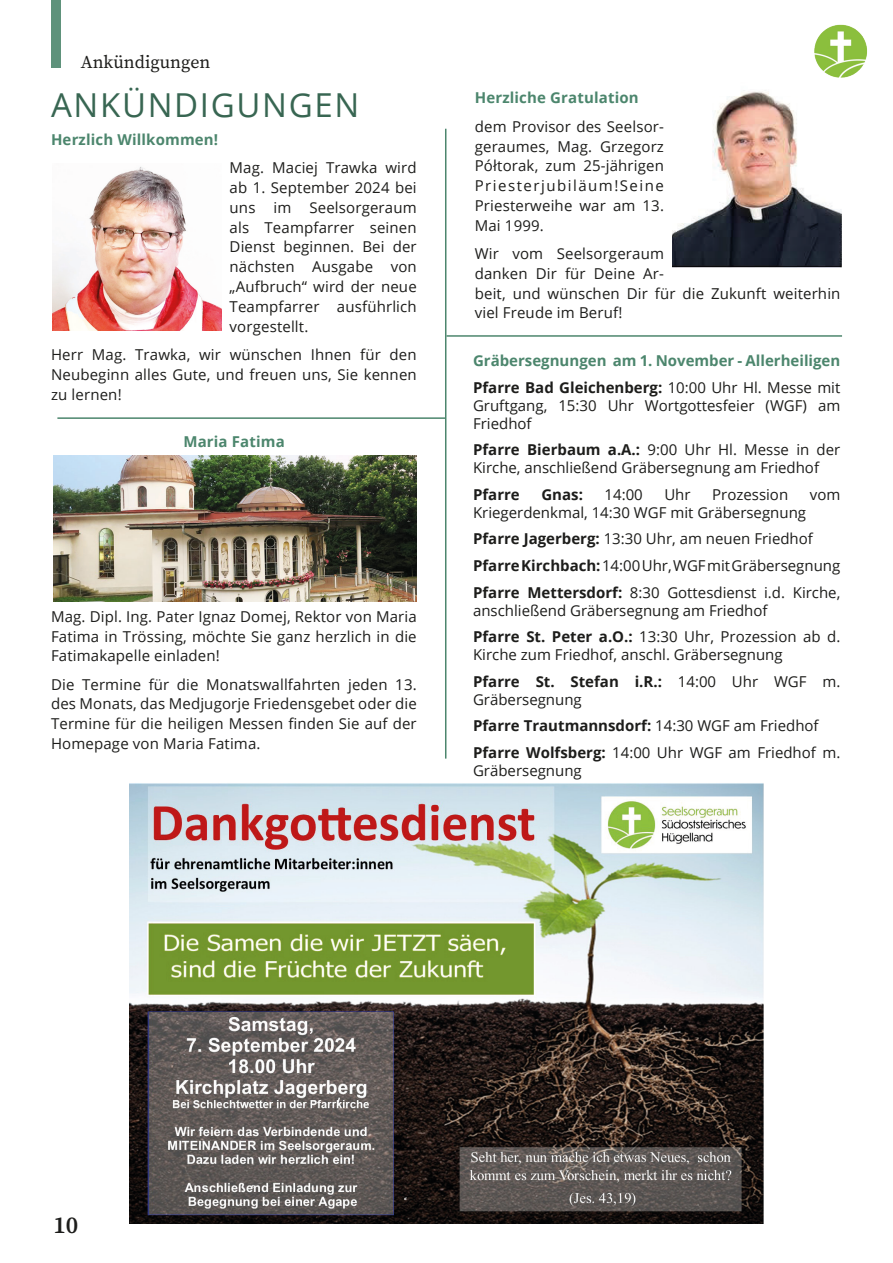
<style>
.page{position:relative;width:893px;height:1263px;background:#fff}
.page>*{position:absolute;margin:0;border:0;box-sizing:border-box;transform-origin:0 0}
.Überschrift{font:33px "Open Sans";letter-spacing:.05em;color:#386652}
.t1{font:24px "Source Serif Variable";color:#1d1d1b}
.t2{font:18px "Source Serif Variable";color:#1d1d1b}
.Seitentext{font:15px/19.8px "Open Sans";color:#1d1d1b;text-align:justify}
.Seitentext-2{font:700 15px "Open Sans";letter-spacing:.01em;color:#4c866d}
.Seitentext-3{font:700 15px "Open Sans";color:#1d1d1b}
.s1{font-weight:700}
.s2{font-weight:400}
</style>
<div class="page">
<hr style="left:445px;top:129px;width:1px;height:630px;background:#4c866d">
<hr style="left:57px;top:417px;width:388px;height:2px;background:#4c866d">
<img style="left:54px;top:455px;width:363px;height:147px">
<hr style="left:446px;top:335px;width:396px;height:2px;background:#4c866d">
<img style="left:130px;top:783px;width:633px;height:440px">
<div style="left:51px;top:0;width:9px;height:68px;background:#5e927b"></div>
<img style="left:814px;top:24px;width:53px;height:54px">
<img style="left:53px;top:167px;width:168px;height:164px">
<img style="left:672px;top:91px;width:169px;height:177px">
<p class="t2" style="left:81px;top:50px;width:131px">Ankündigungen</p>
<p class="Überschrift" style="left:51px;top:82px;width:310px">ANKÜNDIGUNGEN</p>
<p class="Seitentext-2" style="left:475px;top:87px;width:165px">Herzliche Gratulation</p>
<p class="Seitentext" style="left:475px;top:116px;width:191px">dem Provisor des Seelsor&shy;geraumes, Mag. Grzegorz Półtorak, zum 25-jährigen Priesterjubiläum!Seine Priesterweihe war am 13.<br>Mai 1999.</p>
<p class="Seitentext" style="left:475px;top:243px;width:367px;text-align:left">Wir vom Seelsorgeraum<br>danken Dir für Deine Ar-<br>beit, und wünschen Dir für die Zukunft weiterhin viel Freude im Beruf!</p>
<p class="Seitentext-2" style="left:51px;top:129px;width:169px">Herzlich Willkommen!</p>
<p class="Seitentext" style="left:230px;top:157px;width:189px">Mag. Maciej Trawka wird ab 1. September 2024 bei uns im Seelsorgeraum als Teampfarrer seinen Dienst beginnen. Bei der nächsten Ausgabe von „Aufbruch“ wird der neue Teampfarrer ausführlich vorgestellt.</p>
<p class="Seitentext" style="left:51px;top:344px;width:367px">Herr Mag. Trawka, wir wünschen Ihnen für den Neubeginn alles Gute, und freuen uns, Sie kennen zu lernen!</p>
<p class="Seitentext-2" style="left:473px;top:350px;width:369px">Gräbersegnungen am 1. November - Allerheiligen</p>
<p class="Seitentext" style="left:473px;top:378px;width:369px;line-height:18px"><span class="s1">Pfarre Bad Gleichenberg:</span> 10:00 Uhr Hl. Messe mit Gruftgang, 15:30 Uhr Wortgottesfeier (WGF) am Friedhof</p>
<p class="Seitentext" style="left:473px;top:441px;width:369px;line-height:18px"><span class="s1">Pfarre Bierbaum a.A.:</span> 9:00 Uhr Hl. Messe in der<br>Kirche, anschließend Gräbersegnung am Friedhof</p>
<p class="Seitentext-3" style="left:473px;top:484px;width:48px">Pfarre</p>
<p class="Seitentext-3" style="left:541px;top:484px;width:43px">Gnas:</p>
<p class="Seitentext" style="left:604px;top:484px;width:40px">14:00</p>
<p class="Seitentext" style="left:664px;top:484px;width:28px">Uhr</p>
<p class="Seitentext" style="left:712px;top:484px;width:78px">Prozession</p>
<p class="Seitentext" style="left:810px;top:484px;width:32px">vom</p>
<p class="Seitentext" style="left:473px;top:502px;width:334px">Kriegerdenkmal, 14:30 WGF mit Gräbersegnung</p>
<p class="Seitentext" style="left:473px;top:529px;width:341px"><span class="s1">Pfarre Jagerberg:</span> 13:30 Uhr, am neuen Friedhof</p>
<p class="Seitentext" style="left:473px;top:555px;width:369px"><span class="s1">Pfarre Kirchbach:</span> 14:00 Uhr, WGF mit Gräbersegnung</p>
<p class="Seitentext" style="left:473px;top:583px;width:369px;line-height:18px"><span class="s1">Pfarre Mettersdorf:</span> 8:30 Gottesdienst i.d. Kirche, anschließend Gräbersegnung am Friedhof</p>
<p class="Seitentext" style="left:473px;top:627px;width:369px;line-height:18px"><span class="s1">Pfarre St. Peter a.O.:</span> 13:30 Uhr, Prozession ab d.<br>Kirche zum Friedhof, anschl. Gräbersegnung</p>
<p class="Seitentext" style="left:473px;top:672px;width:369px;line-height:18px"><span class="s1">Pfarre St. Stefan i.R.:</span> 14:00 Uhr WGF m.<br>Gräbersegnung</p>
<p class="Seitentext-3" style="left:473px;top:715px;width:347px">Pfarre Trautmannsdorf: <span class="s2">14:30 WGF am Friedhof</span></p>
<p class="Seitentext" style="left:473px;top:743px;width:369px;line-height:18px"><span class="s1">Pfarre Wolfsberg:</span> 14:00 Uhr WGF am Friedhof m.<br>Gräbersegnung</p>
<p class="Seitentext-2" style="left:183px;top:430px;width:103px">Maria Fatima</p>
<p class="Seitentext" style="left:51px;top:606px;width:367px">Mag. Dipl. Ing. Pater Ignaz Domej, Rektor von Maria Fatima in Trössing, möchte Sie ganz herzlich in die Fatimakapelle einladen!</p>
<p class="Seitentext" style="left:51px;top:674px;width:367px">Die Termine für die Monatswallfahrten jeden 13. des Monats, das Medjugorje Friedensgebet oder die Termine für die heiligen Messen finden Sie auf der Homepage von Maria Fatima.</p>
<h2 class="t1" style="left:53px;top:1209px;width:26px">10</h2>
</div>
